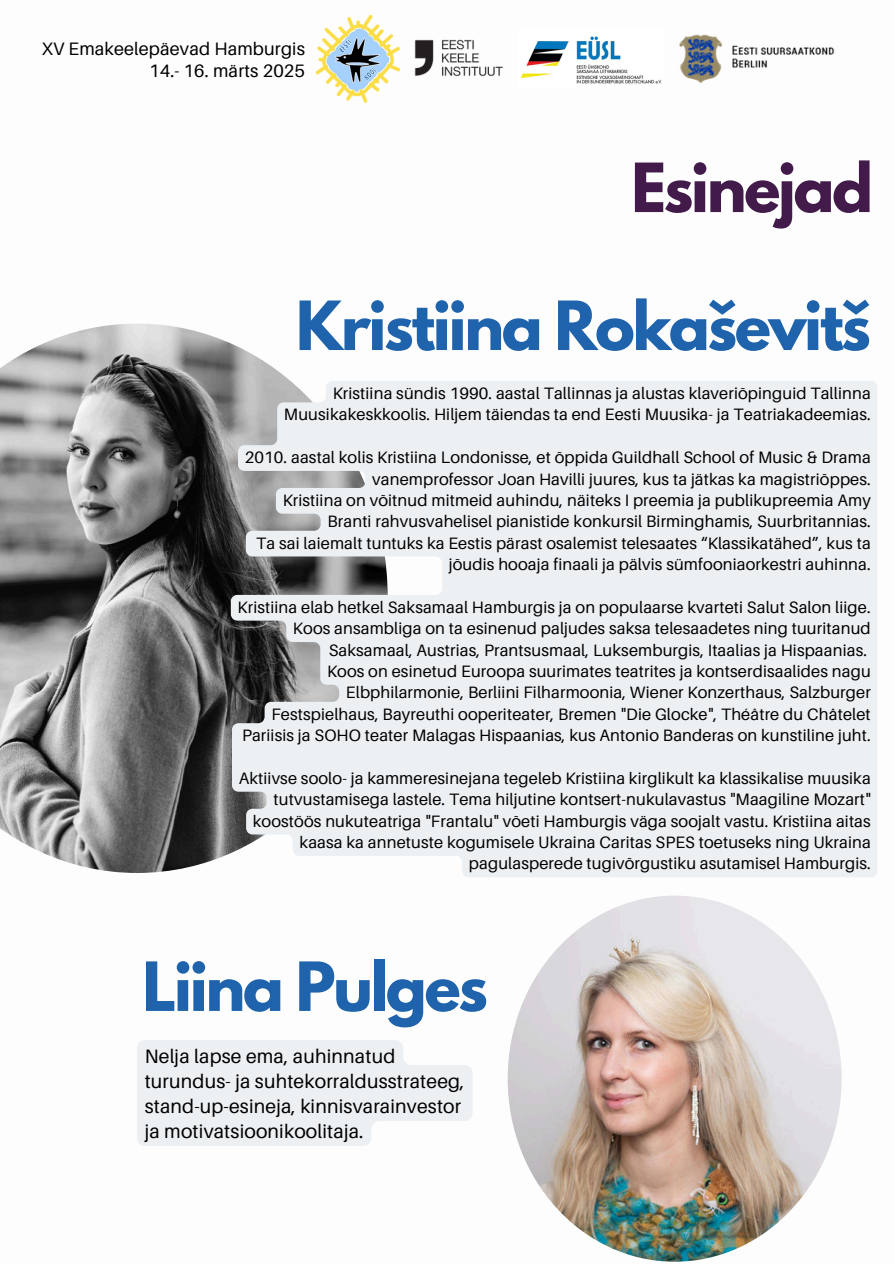
<style>
.page{position:relative;width:894px;height:1264px;background:#fff}
.page>*{position:absolute;margin:0;border:0;box-sizing:border-box;transform-origin:0 0}
.t1{font:700 60px "League Spartan";letter-spacing:-.04em;color:#1e63ab}
.t2{font:700 60px "League Spartan";letter-spacing:-.04em;color:#431b4b}
.t3{font:19.35px/24.8px "Aileron";letter-spacing:.01em;color:#000}
.t4{font:18px/22.5px "Aileron";letter-spacing:.01em;color:#000;text-align:right}
.t5{font:16.5px/21.3px "Aileron";letter-spacing:.01em;color:#000;text-align:right}
</style>
<div class="page">
<img style="left:316px;top:16px;width:84px;height:87px">
<img style="left:414px;top:39px;width:89px;height:38px">
<img style="left:520px;top:36px;width:142px;height:48px">
<img style="left:679px;top:34px;width:156px;height:50px">
<img style="left:0;top:323px;width:290px;height:550px">
<svg style="left:231px;top:381px;width:646px;height:496px;background:#e3e6e9"></svg>
<img style="left:507px;top:895px;width:334px;height:366px;border-radius:50%">
<svg style="left:137px;top:1040px;width:335px;height:105px;background:#eef1f4"></svg>
<h2 class="t4" style="left:42px;top:37px;width:265px">XV Emakeelepäevad Hamburgis<br>14.- 16. märts 2025</h2>
<p class="t2" style="left:631px;top:158px;width:243px">Esinejad</p>
<p class="t1" style="left:296px;top:296px;width:576px">Kristiina Rokaševitš</p>
<p class="t5" style="left:284px;top:382px;width:588px">Kristiina sündis 1990. aastal Tallinnas ja alustas klaveriõpinguid Tallinna<br>Muusikakeskkoolis. Hiljem täiendas ta end Eesti Muusika- ja Teatriakadeemias.</p>
<p class="t5" style="left:245px;top:446px;width:627px">2010. aastal kolis Kristiina Londonisse, et õppida Guildhall School of Music &amp; Drama vanemprofessor Joan Havilli juures, kus ta jätkas ka magistriõppes.</p>
<h1 class="t5" style="left:282px;top:489px;width:589px">Kristiina on võitnud mitmeid auhindu, näiteks I preemia ja publikupreemia Amy<br>Branti rahvusvahelisel pianistide konkursil Birminghamis, Suurbritannias.</h1>
<h1 class="t5" style="left:256px;top:532px;width:615px">Ta sai laiemalt tuntuks ka Eestis pärast osalemist telesaates “Klassikatähed”, kus ta jõudis hooaja finaali ja pälvis sümfooniaorkestri auhinna.</h1>
<p class="t5" style="left:237px;top:596px;width:634px">Kristiina elab hetkel Saksamaal Hamburgis ja on populaarse kvarteti Salut Salon liige.<br>Koos ansambliga on ta esinenud paljudes saksa telesaadetes ning tuuritanud<br>Saksamaal, Austrias, Prantsusmaal, Luksemburgis, Itaalias ja Hispaanias.</p>
<p class="t5" style="left:242px;top:660px;width:630px">Koos on esinetud Euroopa suurimates teatrites ja kontserdisaalides nagu Elbphilarmonie, Berliini Filharmoonia, Wiener Konzerthaus, Salzburger Festspielhaus, Bayreuthi ooperiteater, Bremen "Die Glocke", Théâtre du Châtelet Pariisis ja SOHO teater Malagas Hispaanias, kus Antonio Banderas on kunstiline juht.</p>
<p class="t5" style="left:239px;top:767px;width:633px">Aktiivse soolo- ja kammeresinejana tegeleb Kristiina kirglikult ka klassikalise muusika tutvustamisega lastele. Tema hiljutine kontsert-nukulavastus "Maagiline Mozart" koostöös nukuteatriga "Frantalu" võeti Hamburgis väga soojalt vastu. Kristiina aitas kaasa ka annetuste kogumisele Ukraina Caritas SPES toetuseks ning Ukraina pagulasperede tugivõrgustiku asutamisel Hamburgis.</p>
<p class="t1" style="left:142px;top:956px;width:347px">Liina Pulges</p>
<p class="t3" style="left:145px;top:1043px;width:321px">Nelja lapse ema, auhinnatud turundus- ja suhtekorraldusstrateeg, stand-up-esineja, kinnisvarainvestor ja motivatsioonikoolitaja.</p>
</div>
